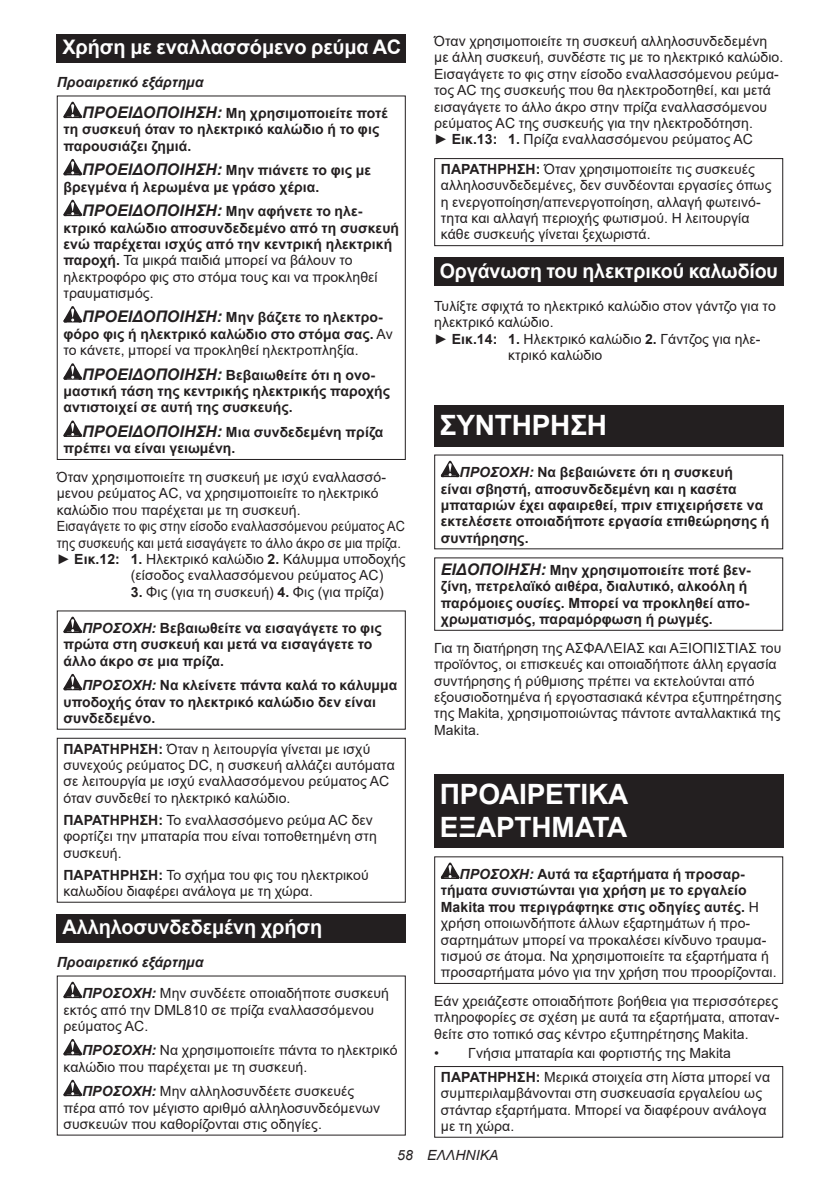
<style>
.page{position:relative;width:840px;height:1191px;background:#fff}
.page>*{position:absolute;margin:0;border:0;box-sizing:border-box;transform-origin:0 0}
.t1{font:700 28px/32.8px "Arial";letter-spacing:-.01em;color:#fff}
.t2{font:700 20px "Arial";letter-spacing:-.01em;color:#fff}
.t3{font:14px/16.4px "Arial";letter-spacing:.005em;color:#231f20}
.t4{font:700 14px/16.4px "Arial";letter-spacing:.005em;color:#231f20}
.t5{font:14px "Arial";letter-spacing:.005em;color:#231f20;scale:.91 1}
.t6{font:italic 14px "Arial";letter-spacing:.005em;color:#231f20}
.s1{font-style:italic}
.s2{font-style:italic;font-size:16px}
.s3{font-weight:400}
.s4{font-weight:700}
.s5{font-weight:700;font-style:italic}
</style>
<div class="page">
<div style="left:57px;top:34px;width:348px;height:29px;background:#231f20"></div>
<svg style="left:63px;top:102px;width:19px;height:16px"></svg>
<svg style="left:63px;top:159px;width:19px;height:16px"></svg>
<svg style="left:63px;top:200px;width:19px;height:16px"></svg>
<svg style="left:63px;top:306px;width:19px;height:16px"></svg>
<svg style="left:63px;top:363px;width:19px;height:17px"></svg>
<svg style="left:63px;top:420px;width:19px;height:17px"></svg>
<div style="left:57px;top:95px;width:348px;height:365px;border:1px solid #231f20"></div>
<svg style="left:63px;top:616px;width:19px;height:17px"></svg>
<svg style="left:63px;top:674px;width:19px;height:16px"></svg>
<div style="left:57px;top:737px;width:348px;height:165px;border:1px solid #231f20"></div>
<div style="left:57px;top:914px;width:348px;height:28px;background:#231f20"></div>
<svg style="left:63px;top:981px;width:19px;height:17px"></svg>
<svg style="left:63px;top:1039px;width:19px;height:16px"></svg>
<svg style="left:63px;top:1079px;width:19px;height:17px"></svg>
<div style="left:434px;top:158px;width:348px;height:88px;border:1px solid #231f20"></div>
<div style="left:434px;top:257px;width:348px;height:29px;background:#231f20"></div>
<div style="left:434px;top:405px;width:348px;height:41px;background:#231f20"></div>
<svg style="left:440px;top:461px;width:19px;height:16px"></svg>
<div style="left:434px;top:557px;width:348px;height:74px;border:1px solid #231f20"></div>
<div style="left:434px;top:774px;width:348px;height:74px;background:#231f20"></div>
<svg style="left:440px;top:862px;width:19px;height:17px"></svg>
<div style="left:434px;top:856px;width:348px;height:128px;border:1px solid #231f20"></div>
<div style="left:434px;top:1066px;width:348px;height:71px;border:1px solid #231f20"></div>
<h2 class="t2" style="left:62px;top:33px;width:340px">Χρήση με εναλλασσόμενο ρεύμα AC</h2>
<p class="t4" style="left:82px;top:67px;width:307px;line-height:30.6px;text-indent:-25px"><span class="s1">Προαιρετικό εξάρτημα<br></span><span class="s2">ΠΡΟΕΙΔΟΠΟΙΗΣΗ:</span> Μη χρησιμοποιείτε ποτέ</p>
<p class="t4" style="left:63px;top:121px;width:317px">τη συσκευή όταν το ηλεκτρικό καλώδιο ή το φις παρουσιάζει ζημιά.</p>
<p class="t4" style="left:63px;top:162px;width:309px;text-indent:19px"><span class="s2">ΠΡΟΕΙΔΟΠΟΙΗΣΗ:</span> Μην πιάνετε το φις με βρεγμένα ή λερωμένα με γράσο χέρια.</p>
<p class="t4" style="left:63px;top:203px;width:337px;text-indent:19px"><span class="s2">ΠΡΟΕΙΔΟΠΟΙΗΣΗ:</span> Μην αφήνετε το ηλε&shy;κτρικό καλώδιο αποσυνδεδεμένο από τη συσκευή ενώ παρέχεται ισχύς από την κεντρική ηλεκτρική παροχή. <span class="s3">Τα μικρά παιδιά μπορεί να βάλουν το ηλεκτροφόρο φις στο στόμα τους και να προκληθεί τραυματισμός.</span></p>
<p class="t4" style="left:63px;top:309px;width:331px;text-indent:19px"><span class="s2">ΠΡΟΕΙΔΟΠΟΙΗΣΗ:</span> Μην βάζετε το ηλεκτρο&shy;φόρο φις ή ηλεκτρικό καλώδιο στο στόμα σας. <span class="s3">Αν το κάνετε, μπορεί να προκληθεί ηλεκτροπληξία.</span></p>
<p class="t4" style="left:63px;top:367px;width:328px;text-indent:19px"><span class="s2">ΠΡΟΕΙΔΟΠΟΙΗΣΗ:</span> Βεβαιωθείτε ότι η ονο&shy;μαστική τάση της κεντρικής ηλεκτρικής παροχής αντιστοιχεί σε αυτή της συσκευής.</p>
<p class="t4" style="left:63px;top:424px;width:321px;text-indent:19px"><span class="s2">ΠΡΟΕΙΔΟΠΟΙΗΣΗ:</span> Μια συνδεδεμένη πρίζα πρέπει να είναι γειωμένη.</p>
<p class="t3" style="left:57px;top:469px;width:331px">Όταν χρησιμοποιείτε τη συσκευή με ισχύ εναλλασσό-</p>
<p class="t3" style="left:57px;top:485px;width:323px">μενου ρεύματος AC, να χρησιμοποιείτε το ηλεκτρικό</p>
<p class="t3" style="left:57px;top:501px;width:245px">καλώδιο που παρέχεται με τη συσκευή.</p>
<p class="t5" style="left:57px;top:516px;width:384px">Εισαγάγετε το φις στην είσοδο εναλλασσόμενου ρεύματος AC</p>
<p class="t5" style="left:57px;top:533px;width:379px">της συσκευής και μετά εισαγάγετε το άλλο άκρο σε μια πρίζα.</p>
<p class="t3" style="left:57px;top:551px;width:350px">► <span class="s4">Εικ.12: 1.</span> Ηλεκτρικό καλώδιο <span class="s4">2.</span> Κάλυμμα υποδοχής</p>
<p class="t3" style="left:131px;top:567px;width:254px">(είσοδος εναλλασσόμενου ρεύματος AC)</p>
<p class="t3" style="left:131px;top:583px;width:254px"><span class="s4">3.</span> Φις (για τη συσκευή) <span class="s4">4.</span> Φις (για πρίζα)</p>
<p class="t4" style="left:63px;top:620px;width:319px;text-indent:19px"><span class="s1">ΠΡΟΣΟΧΗ:</span> Βεβαιωθείτε να εισαγάγετε το φις πρώτα στη συσκευή και μετά να εισαγάγετε το άλλο άκρο σε μια πρίζα.</p>
<p class="t4" style="left:63px;top:677px;width:335px;text-indent:19px"><span class="s1">ΠΡΟΣΟΧΗ:</span> Να κλείνετε πάντα καλά το κάλυμμα υποδοχής όταν το ηλεκτρικό καλώδιο δεν είναι συνδεδεμένο.</p>
<p class="t3" style="left:63px;top:740px;width:333px"><span class="s4">ΠΑΡΑΤΗΡΗΣΗ:</span> Όταν η λειτουργία γίνεται με ισχύ συνεχούς ρεύματος DC, η συσκευή αλλάζει αυτόματα σε λειτουργία με ισχύ εναλλασσόμενου ρεύματος AC όταν συνδεθεί το ηλεκτρικό καλώδιο.</p>
<p class="t3" style="left:63px;top:811px;width:315px"><span class="s4">ΠΑΡΑΤΗΡΗΣΗ:</span> Το εναλλασσόμενο ρεύμα AC δεν φορτίζει την μπαταρία που είναι τοποθετημένη στη συσκευή.</p>
<p class="t3" style="left:63px;top:866px;width:306px"><span class="s4">ΠΑΡΑΤΗΡΗΣΗ:</span> Το σχήμα του φις του ηλεκτρικού καλωδίου διαφέρει ανάλογα με τη χώρα.</p>
<h2 class="t2" style="left:62px;top:913px;width:261px">Αλληλοσυνδεδεμένη χρήση</h2>
<p class="t3" style="left:82px;top:947px;width:308px;line-height:30.6px;text-indent:-25px"><span class="s5">Προαιρετικό εξάρτημα<br>ΠΡΟΣΟΧΗ:</span> Μην συνδέετε οποιαδήποτε συσκευή</p>
<p class="t3" style="left:63px;top:1001px;width:312px">εκτός από την DML810 σε πρίζα εναλλασσόμενου ρεύματος AC.</p>
<p class="t3" style="left:63px;top:1042px;width:335px;text-indent:19px"><span class="s5">ΠΡΟΣΟΧΗ:</span> Να χρησιμοποιείτε πάντα το ηλεκτρικό καλώδιο που παρέχεται με τη συσκευή.</p>
<p class="t3" style="left:63px;top:1083px;width:318px;text-indent:19px"><span class="s5">ΠΡΟΣΟΧΗ:</span> Μην αλληλοσυνδέετε συσκευές πέρα από τον μέγιστο αριθμό αλληλοσυνδεόμενων συσκευών που καθορίζονται στις οδηγίες.</p>
<p class="t3" style="left:434px;top:33px;width:350px">Όταν χρησιμοποιείτε τη συσκευή αλληλοσυνδεδεμένη με άλλη συσκευή, συνδέστε τις με το ηλεκτρικό καλώδιο.<br>Εισαγάγετε το φις στην είσοδο εναλλασσόμενου ρεύμα&shy;τος AC της συσκευής που θα ηλεκτροδοτηθεί, και μετά εισαγάγετε το άλλο άκρο στην πρίζα εναλλασσόμενου ρεύματος AC της συσκευής για την ηλεκτροδότηση.<br>► <span class="s4">Εικ.13: 1.</span> Πρίζα εναλλασσόμενου ρεύματος AC</p>
<p class="t3" style="left:440px;top:161px;width:332px"><span class="s4">ΠΑΡΑΤΗΡΗΣΗ:</span> Όταν χρησιμοποιείτε τις συσκευές αλληλοσυνδεδεμένες, δεν συνδέονται εργασίες όπως η ενεργοποίηση/απενεργοποίηση, αλλαγή φωτεινό&shy;τητα και αλλαγή περιοχής φωτισμού. Η λειτουργία κάθε συσκευής γίνεται ξεχωριστά.</p>
<h2 class="t2" style="left:439px;top:256px;width:339px">Οργάνωση του ηλεκτρικού καλωδίου</h2>
<p class="t3" style="left:434px;top:298px;width:343px">Τυλίξτε σφιχτά το ηλεκτρικό καλώδιο στον γάντζο για το</p>
<p class="t3" style="left:434px;top:314px;width:121px">ηλεκτρικό καλώδιο.</p>
<p class="t3" style="left:434px;top:330px;width:328px">► <span class="s4">Εικ.14: 1.</span> Ηλεκτρικό καλώδιο <span class="s4">2.</span> Γάντζος για ηλε-</p>
<p class="t3" style="left:508px;top:347px;width:96px">κτρικό καλώδιο</p>
<h1 class="t1" style="left:439px;top:409px;width:169px">ΣΥΝΤΗΡΗΣΗ</h1>
<p class="t4" style="left:440px;top:464px;width:330px;text-indent:19px"><span class="s1">ΠΡΟΣΟΧΗ:</span> Να βεβαιώνετε ότι η συσκευή<br>είναι σβηστή, αποσυνδεδεμένη και η κασέτα μπαταριών έχει αφαιρεθεί, πριν επιχειρήσετε να εκτελέσετε οποιαδήποτε εργασία επιθεώρησης ή συντήρησης.</p>
<p class="t4" style="left:440px;top:562px;width:311px"><span class="s2">ΕΙΔΟΠΟΙΗΣΗ:</span> Μην χρησιμοποιείτε ποτέ βεν&shy;ζίνη, πετρελαϊκό αιθέρα, διαλυτικό, αλκοόλη ή παρόμοιες ουσίες. Μπορεί να προκληθεί απο&shy;χρωματισμός, παραμόρφωση ή ρωγμές.</p>
<p class="t3" style="left:434px;top:639px;width:348px">Για τη διατήρηση της ΑΣΦΑΛΕΙΑΣ και ΑΞΙΟΠΙΣΤΙΑΣ του προϊόντος, οι επισκευές και οποιαδήποτε άλλη εργασία συντήρησης ή ρύθμισης πρέπει να εκτελούνται από εξουσιοδοτημένα ή εργοστασιακά κέντρα εξυπηρέτησης της Makita, χρησιμοποιώντας πάντοτε ανταλλακτικά της Makita.</p>
<h1 class="t1" style="left:439px;top:778px;width:190px">ΠΡΟΑΙΡΕΤΙΚΑ<br>ΕΞΑΡΤΗΜΑΤΑ</h1>
<p class="t3" style="left:440px;top:865px;width:337px;text-indent:19px"><span class="s5">ΠΡΟΣΟΧΗ:</span> <span class="s4">Αυτά τα εξαρτήματα ή προσαρ&shy;τήματα συνιστώνται για χρήση με το εργαλείο Makita που περιγράφτηκε στις οδηγίες αυτές.</span> Η χρήση οποιωνδήποτε άλλων εξαρτημάτων ή προ&shy;σαρτημάτων μπορεί να προκαλέσει κίνδυνο τραυμα&shy;τισμού σε άτομα. Να χρησιμοποιείτε τα εξαρτήματα ή προσαρτήματα μόνο για την χρήση που προορίζονται.</p>
<p class="t3" style="left:434px;top:992px;width:346px;text-align:justify">Εάν χρειάζεστε οποιαδήποτε βοήθεια για περισσότερες πληροφορίες σε σχέση με αυτά τα εξαρτήματα, αποταν&shy;θείτε στο τοπικό σας κέντρο εξυπηρέτησης Makita.</p>
<p class="t3" style="left:440px;top:1041px;width:330px;line-height:23.8px;text-indent:-7px">• Γνήσια μπαταρία και φορτιστής της Makita<br><span class="s4">ΠΑΡΑΤΗΡΗΣΗ:</span> Μερικά στοιχεία στη λίστα μπορεί να</p>
<p class="t3" style="left:440px;top:1085px;width:327px">συμπεριλαμβάνονται στη συσκευασία εργαλείου ως στάνταρ εξαρτήματα. Μπορεί να διαφέρουν ανάλογα με τη χώρα.</p>
<p class="t6" style="left:397px;top:1146px;width:103px">58 ΕΛΛΗΝΙΚΑ</p>
</div>
